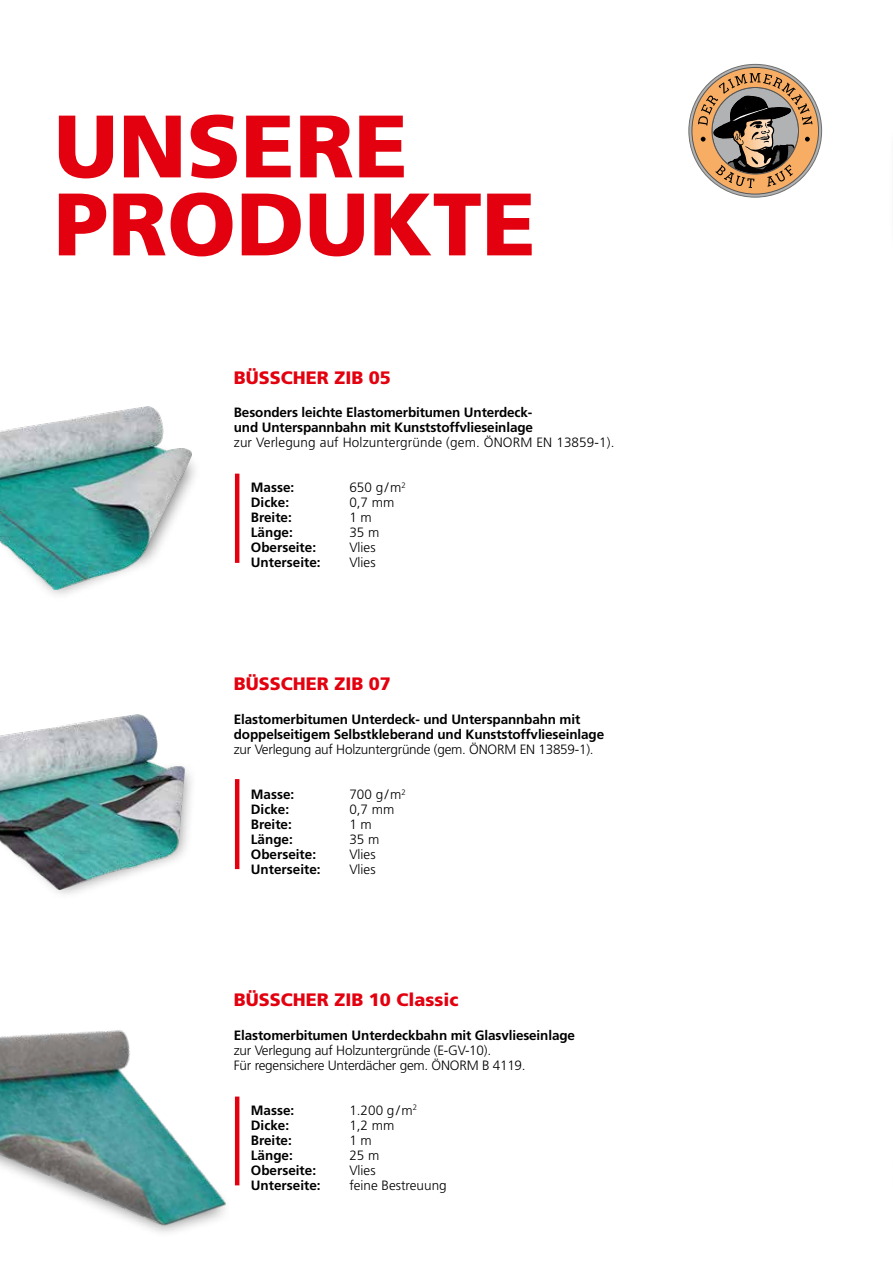
<style>
.page{position:relative;width:893px;height:1263px;background:#fff}
.page>*{position:absolute;margin:0;border:0;box-sizing:border-box;transform-origin:0 0}
.t1{font:900 88.5px/78px "Frutiger LT Pro";color:#e3000f}
.t2{font:900 18px "Frutiger LT Pro";color:#e3000f}
.t3{font:700 13.5px/15px "Frutiger LT Pro";letter-spacing:-.01em;color:#000}
.t4{font:300 13.5px/15px "Frutiger LT Pro";letter-spacing:-.015em;color:#000}
.t5{font:300 13.5px "Frutiger LT Pro";letter-spacing:.01em;color:#000}
</style>
<div class="page">
<div style="left:0;top:761px;width:197px;height:139px;background:#000;opacity:.5"></div>
<img style="left:0;top:715px;width:185px;height:174px">
<img style="left:0;top:1030px;width:240px;height:203px">
<hr style="left:235px;top:779px;width:4px;height:90px;background:#e3000f">
<hr style="left:235px;top:1096px;width:4px;height:89px;background:#e3000f">
<hr style="left:235px;top:474px;width:4px;height:89px;background:#e3000f">
<svg style="left:691px;top:67px;width:128px;height:128px"></svg>
<img style="left:0;top:406px;width:191px;height:183px">
<h1 class="t1" style="left:54px;top:107px;width:483px">UNSERE<br>PRODUKTE</h1>
<h2 class="t2" style="left:234px;top:366px;width:159px">BÜSSCHER ZIB 05</h2>
<p class="t3" style="left:234px;top:405px;width:301px">Besonders leichte Elastomerbitumen Unterdeck&shy;und Unterspannbahn mit Kunststoffvlieseinlage</p>
<p class="t5" style="left:234px;top:435px;width:382px">zur Verlegung auf Holzuntergründe (gem. ÖNORM EN 13859-1).</p>
<p class="t3" style="left:251px;top:480px;width:45px">Masse:</p>
<p class="t4" style="left:349px;top:480px;width:58px">650 g/m<sup>2</sup></p>
<p class="t3" style="left:251px;top:495px;width:40px">Dicke:</p>
<p class="t4" style="left:349px;top:495px;width:47px">0,7 mm</p>
<p class="t3" style="left:251px;top:510px;width:43px">Breite:</p>
<p class="t4" style="left:349px;top:510px;width:24px">1 m</p>
<p class="t3" style="left:251px;top:525px;width:44px">Länge:</p>
<p class="t4" style="left:349px;top:525px;width:32px">35 m</p>
<p class="t3" style="left:251px;top:540px;width:67px">Oberseite:</p>
<p class="t4" style="left:349px;top:540px;width:28px">Vlies</p>
<p class="t3" style="left:251px;top:555px;width:71px">Unterseite:</p>
<p class="t4" style="left:349px;top:555px;width:28px">Vlies</p>
<h2 class="t2" style="left:234px;top:673px;width:159px">BÜSSCHER ZIB 07</h2>
<p class="t3" style="left:234px;top:712px;width:372px">Elastomerbitumen Unterdeck- und Unterspannbahn mit doppelseitigem Selbstkleberand und Kunststoffvlieseinlage</p>
<p class="t4" style="left:234px;top:742px;width:361px">zur Verlegung auf Holzuntergründe (gem. ÖNORM EN 13859-1).</p>
<p class="t3" style="left:251px;top:787px;width:45px">Masse:</p>
<p class="t4" style="left:349px;top:787px;width:58px">700 g/m<sup>2</sup></p>
<p class="t3" style="left:251px;top:802px;width:40px">Dicke:</p>
<p class="t4" style="left:349px;top:802px;width:47px">0,7 mm</p>
<p class="t3" style="left:251px;top:817px;width:43px">Breite:</p>
<p class="t4" style="left:349px;top:817px;width:24px">1 m</p>
<p class="t3" style="left:251px;top:832px;width:44px">Länge:</p>
<p class="t4" style="left:349px;top:832px;width:32px">35 m</p>
<p class="t3" style="left:251px;top:847px;width:67px">Oberseite:</p>
<p class="t4" style="left:349px;top:847px;width:28px">Vlies</p>
<p class="t3" style="left:251px;top:862px;width:71px">Unterseite:</p>
<p class="t4" style="left:349px;top:862px;width:28px">Vlies</p>
<h2 class="t2" style="left:234px;top:989px;width:226px">BÜSSCHER ZIB 10 Classic</h2>
<p class="t3" style="left:234px;top:1027px;width:343px">Elastomerbitumen Unterdeckbahn mit Glasvlieseinlage</p>
<p class="t4" style="left:234px;top:1042px;width:293px">zur Verlegung auf Holzuntergründe (E-GV-10).<br>Für regensichere Unterdächer gem. ÖNORM B 4119.</p>
<p class="t3" style="left:251px;top:1102px;width:45px">Masse:</p>
<p class="t4" style="left:349px;top:1102px;width:69px">1.200 g/m<sup>2</sup></p>
<p class="t3" style="left:251px;top:1117px;width:40px">Dicke:</p>
<p class="t4" style="left:349px;top:1117px;width:47px">1,2 mm</p>
<p class="t3" style="left:251px;top:1132px;width:43px">Breite:</p>
<p class="t4" style="left:349px;top:1132px;width:24px">1 m</p>
<p class="t3" style="left:251px;top:1147px;width:44px">Länge:</p>
<p class="t4" style="left:349px;top:1147px;width:32px">25 m</p>
<p class="t3" style="left:251px;top:1162px;width:67px">Oberseite:</p>
<p class="t4" style="left:349px;top:1162px;width:28px">Vlies</p>
<p class="t3" style="left:251px;top:1177px;width:71px">Unterseite:</p>
<p class="t4" style="left:349px;top:1177px;width:99px">feine Bestreuung</p>
</div>
